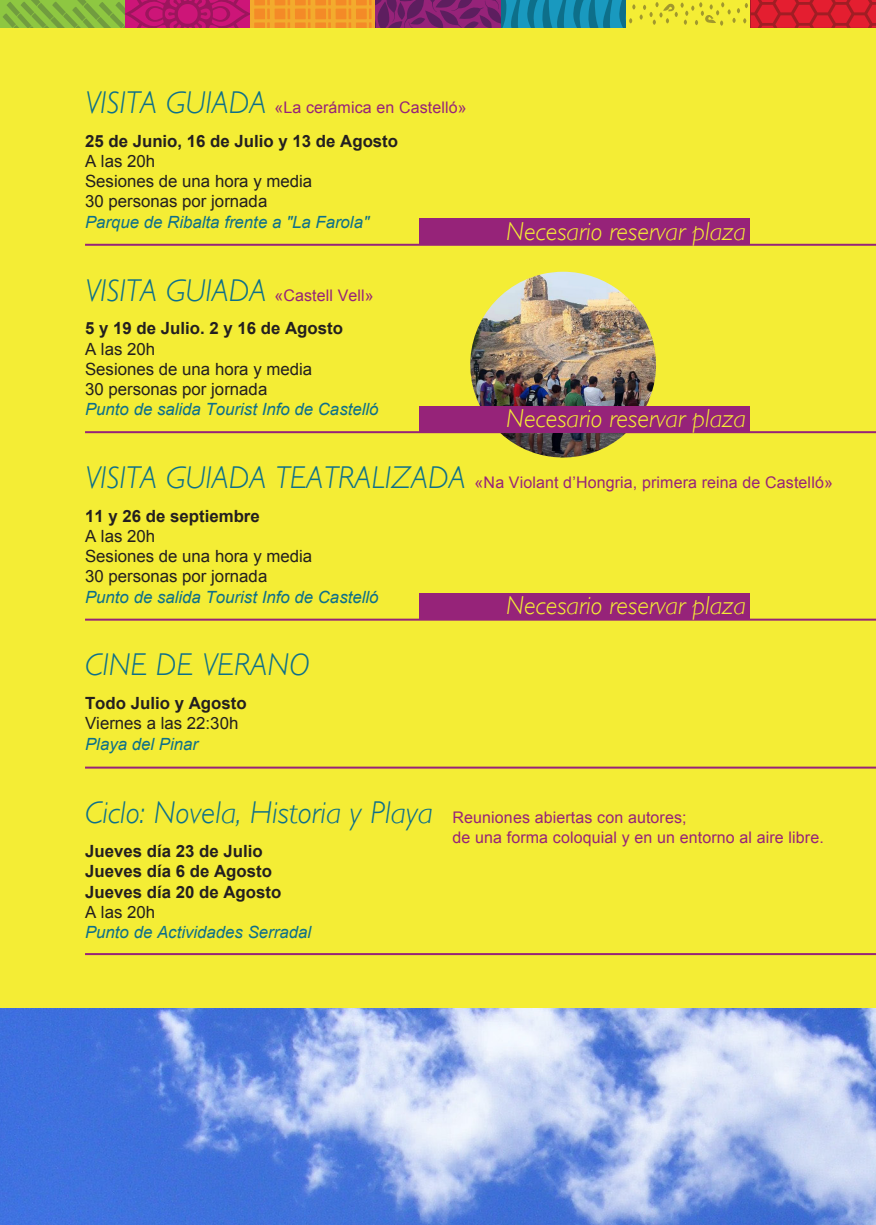
<style>
.page{position:relative;width:876px;height:1225px;background:#f4ed35}
.page>*{position:absolute;margin:0;border:0;box-sizing:border-box;transform-origin:0 0}
.t1{font:italic 300 31.6px "Gill Sans";color:#0d6f8a}
.t2{font:italic 300 26px "Gill Sans";color:#f4ed35}
.t3{font:16.8px/20.2px "Arial";color:#231f20}
.t4{font:700 16.8px/20.2px "Arial";color:#231f20}
.t5{font:italic 16.8px "Arial";color:#0d6f8a}
.t6{font:16px/19.2px "Arial";letter-spacing:.01em;color:#962379}
.s1{font-family:"Gill Sans";font-weight:300;font-style:italic;font-size:31.6px;color:#0d6f8a}
</style>
<div class="page">
<div style="left:0;top:0;width:125px;height:28px;background:#8ec741"></div>
<svg style="left:3px;top:0;width:873px;height:28px"></svg>
<hr style="left:85px;top:431px;width:791px;height:2px;background:#962379">
<hr style="left:85px;top:244px;width:791px;height:2px;background:#962379">
<hr style="left:85px;top:618px;width:791px;height:2px;background:#962379">
<hr style="left:85px;top:766px;width:791px;height:2px;background:#962379">
<div style="left:420px;top:593px;width:330px;height:26px;background:#962379"></div>
<img style="left:461px;top:272px;width:204px;height:186px">
<div style="left:420px;top:218px;width:330px;height:27px;background:#962379"></div>
<div style="left:420px;top:406px;width:330px;height:26px;background:#962379"></div>
<img style="left:0;top:1008px;width:876px;height:217px">
<hr style="left:85px;top:953px;width:791px;height:2px;background:#962379">
<h1 class="t1" style="left:85px;top:85px;width:183px">VISITA GUIADA</h1>
<p class="t4" style="left:85px;top:131px;width:315px">25 de Junio, 16 de Julio y 13 de Agosto</p>
<p class="t3" style="left:85px;top:151px;width:229px">A las 20h<br>Sesiones de una hora y media<br>30 personas por jornada</p>
<p class="t5" style="left:85px;top:211px;width:285px">Parque de Ribalta frente a "La Farola"</p>
<p class="t6" style="left:274px;top:98px;width:194px">«La cerámica en Castelló»</p>
<h1 class="t1" style="left:85px;top:272px;width:183px">VISITA GUIADA</h1>
<p class="t4" style="left:85px;top:319px;width:259px">5 y 19 de Julio. 2 y 16 de Agosto</p>
<p class="t3" style="left:85px;top:339px;width:229px">A las 20h<br>Sesiones de una hora y media<br>30 personas por jornada</p>
<p class="t5" style="left:85px;top:398px;width:295px">Punto de salida Tourist Info de Castelló</p>
<p class="t6" style="left:274px;top:285px;width:101px">«Castell Vell»</p>
<h2 class="t2" style="left:506px;top:216px;width:241px">Necesario reservar plaza</h2>
<h2 class="t2" style="left:506px;top:403px;width:241px">Necesario reservar plaza</h2>
<p class="t6" style="left:85px;top:473px;width:749px"><span class="s1">VISITA GUIADA TEATRALIZADA</span> «Na Violant d’Hongria, primera reina de Castelló»</p>
<p class="t4" style="left:85px;top:506px;width:176px">11 y 26 de septiembre</p>
<p class="t3" style="left:85px;top:526px;width:229px">A las 20h<br>Sesiones de una hora y media<br>30 personas por jornada</p>
<p class="t5" style="left:85px;top:586px;width:295px">Punto de salida Tourist Info de Castelló</p>
<h1 class="t1" style="left:85px;top:647px;width:226px">CINE DE VERANO</h1>
<p class="t4" style="left:85px;top:694px;width:163px">Todo Julio y Agosto</p>
<p class="t3" style="left:85px;top:713px;width:155px">Viernes a las 22:30h</p>
<p class="t5" style="left:85px;top:733px;width:115px">Playa del Pinar</p>
<h1 class="t1" style="left:85px;top:795px;width:349px">Ciclo: Novela, Historia y Playa</h1>
<p class="t4" style="left:85px;top:841px;width:198px">Jueves día 23 de Julio<br>Jueves día 6 de Agosto<br>Jueves día 20 de Agosto</p>
<p class="t3" style="left:85px;top:902px;width:72px">A las 20h</p>
<p class="t5" style="left:85px;top:921px;width:228px">Punto de Actividades Serradal</p>
<h2 class="t2" style="left:506px;top:591px;width:241px">Necesario reservar plaza</h2>
<p class="t6" style="left:452px;top:808px;width:373px">Reuniones abiertas con autores;<br>de una forma coloquial y en un entorno al aire libre.</p>
</div>
